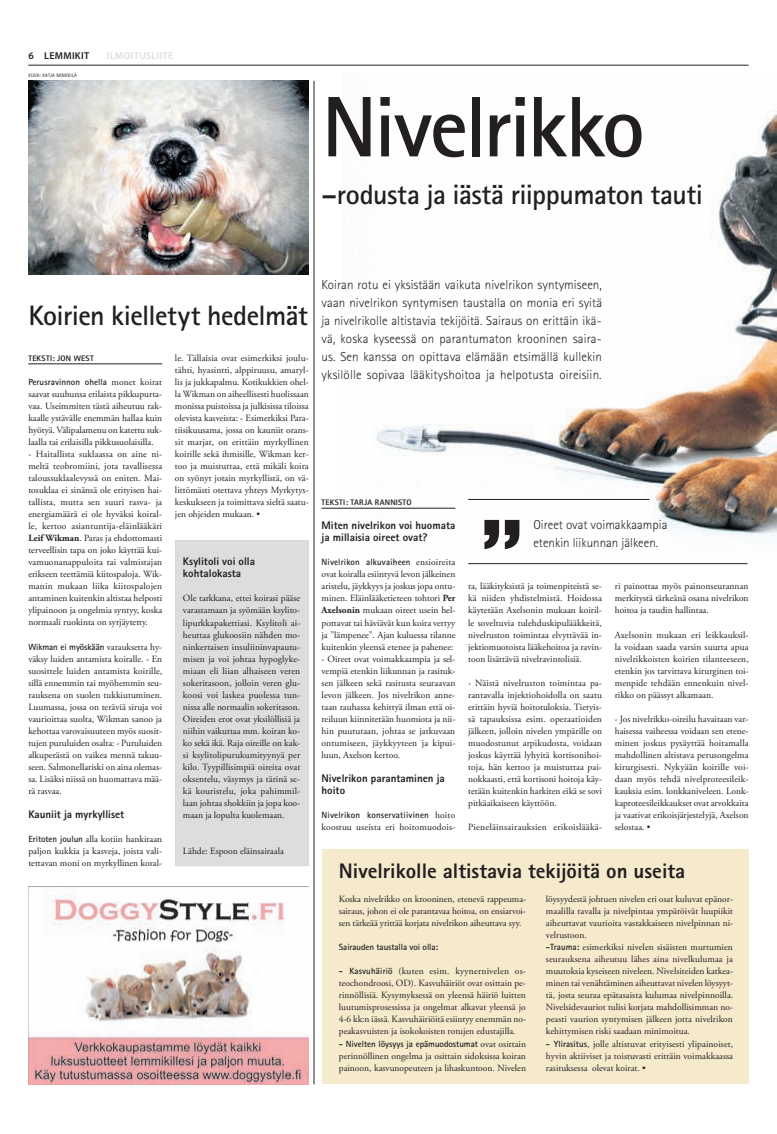
<style>
.page{position:relative;width:777px;height:1134px;background:#fff}
.page>*{position:absolute;margin:0;border:0;box-sizing:border-box;transform-origin:0 0}
.t1{font:700 86px "Rotis Sans Serif";letter-spacing:-.035em;color:#231f20}
.t2{font:700 28px "Rotis Sans Serif";letter-spacing:-.02em;color:#231f20}
.t3{font:800 21px "Rotis Sans Serif";color:#231f20}
.t4{font:300 13px/18px "Rotis Sans Serif";letter-spacing:.01em;color:#231f20;text-align:justify}
.t5{font:800 11px/12px "Rotis Sans Serif";color:#231f20}
.t6{font:600 10px "Myriad Pro";color:#dcdddf}
.t7{font:600 10px "Myriad Pro";color:#231f20}
.t8{font:9.5px/12px "Adobe Garamond Pro";color:#231f20;text-align:justify}
.t9{font:9.5px "Adobe Garamond Pro";letter-spacing:.025em;color:#231f20}
.t10{font:700 9px "Rotis Sans Serif";letter-spacing:-.005em;color:#231f20}
.t11{font:700 9px "Rotis Sans Serif";letter-spacing:.015em;color:#231f20}
.t12{font:700 9px "Rotis Sans Serif";letter-spacing:.02em;color:#231f20}
.t13{font:800 8px "Rotis Sans Serif";letter-spacing:.03em;color:#231f20}
.t14{font:5px "Rotis Sans Serif";letter-spacing:.025em;color:#231f20}
.s1{font-family:"Adobe Garamond Pro";font-weight:400;font-size:9.5px}
.s2{font-weight:700}
.s3{font-family:"Rotis Sans Serif";font-weight:700;font-size:9px}
</style>
<div class="page">
<hr style="left:28px;top:65px;width:720px;height:1px;background:#231f20">
<img style="left:342px;top:111px;width:435px;height:439px">
<div style="left:175px;top:540px;width:134px;height:326px;background:#dcdddf;border:1px solid #cfd8dd"></div>
<hr style="left:28px;top:364px;width:134px;height:1px;background:#231f20">
<hr style="left:321px;top:508px;width:134px;height:1px;background:#231f20">
<div style="left:322px;top:849px;width:426px;height:235px;background:#f6eacd"></div>
<img style="left:28px;top:81px;width:281px;height:194px">
<img style="left:28px;top:887px;width:281px;height:197px">
<hr style="left:314px;top:81px;width:1px;height:1003px;background:#231f20">
<hr style="left:468px;top:499px;width:181px;height:1px;background:#231f20">
<hr style="left:468px;top:563px;width:279px;height:1px;background:#231f20">
<svg style="left:484px;top:520px;width:35px;height:29px"></svg>
<p class="t7" style="left:28px;top:49px;width:13px">6 LEMMIKIT</p>
<p class="t6" style="left:107px;top:49px;width:7px">ILMOITUSLIITE</p>
<p class="t14" style="left:28px;top:72px;width:4px">KUVA</p>
<p class="t14" style="left:40px;top:72px;width:39px">: KATJA M INKKILÄ</p>
<h1 class="t1" style="left:321px;top:73px;width:325px">Nivelrikko</h1>
<h2 class="t2" style="left:321px;top:177px;width:383px">–rodusta ja iästä riippumaton tauti</h2>
<h2 class="t2" style="left:28px;top:298px;width:281px">Koirien kielletyt hedelmät</h2>
<p class="t13" style="left:28px;top:353px;width:66px">Teksti : Jon west</p>
<p class="t10" style="left:28px;top:376px;width:135px">Perusravinnon ohella <span class="s1">monet koirat</span></p>
<p class="t8" style="left:28px;top:388px;width:135px">saavat suuhunsa erilaista pikkupurta&shy;vaa. Useimmiten tästä aiheutuu rak&shy;kaalle ystävälle enemmän hallaa kuin hyötyä. Välipalamenu on katettu suk&shy;laalla tai erilaisilla pikkusuolaisilla.</p>
<p class="t8" style="left:28px;top:448px;width:135px">- Haitallista suklaassa on aine ni&shy;meltä teobromiini, jota tavallisessa taloussuklaalevyssä on eniten. Mai&shy;tosuklaa ei sinänsä ole erityisen hai&shy;tallista, mutta sen suuri rasva- ja energiamäärä ei ole hyväksi koiral&shy;le, kertoo asiantuntija-eläinlääkäri <span class="s2">Leif Wikman</span>. Paras ja ehdottomasti terveellisin tapa on joko käyttää kui&shy;vamuonanappuloita tai valmistajan erikseen teettämiä kiitospaloja. Wik&shy;manin mukaan liika kiitospalojen antaminen kuitenkin altistaa helposti ylipainoon ja ongelmia syntyy, koska normaali ruokinta on syrjäytetty.</p>
<p class="t10" style="left:28px;top:641px;width:135px">Wikman ei myöskään <span class="s1">varauksetta hy-</span></p>
<p class="t8" style="left:28px;top:653px;width:135px">väksy luiden antamista koiralle. - En suosittele luiden antamista koirille, sillä ennemmin tai myöhemmin seu&shy;rauksena on suolen tukkiutuminen.<br>Luumassa, jossa on teräviä siruja voi vaurioittaa suolta, Wikman sanoo ja kehottaa varovaisuuteen myös suosit&shy;tujen puruluiden osalta: - Puruluiden alkuperästä on vaikea mennä takuu&shy;seen. Salmonellariski on aina olemas&shy;sa. Lisäksi niissä on huomattava mää&shy;rä rasvaa.</p>
<p class="t5" style="left:28px;top:808px;width:97px">Kauniit ja myrkylliset</p>
<p class="t8" style="left:28px;top:833px;width:135px"><span class="s3">Eritoten joulun</span> alla kotiin hankitaan paljon kukkia ja kasveja, joista vali&shy;tettavan moni on myrkyllinen koral-</p>
<p class="t8" style="left:175px;top:352px;width:135px">le. Tällaisia ovat esimerkiksi joulu&shy;tähti, hyasintti, alppiruusu, amaryl&shy;lis ja jukkapalmu. Kotikukkien ohel&shy;la Wikman on aiheellisesti huolissaan monissa puistoissa ja julkisissa tiloissa olevista kasveista: - Esimerkiksi Para&shy;tiisikuusama, jossa on kauniit orans&shy;sit marjat, on erittäin myrkyllinen koirille sekä ihmisille, Wikman ker&shy;too ja muistuttaa, että mikäli koira on syönyt jotain myrkyllistä, on vä&shy;littömästi otettava yhteys Myrkytys&shy;keskukseen ja toimittava sieltä saatu&shy;jen ohjeiden mukaan. •</p>
<p class="t5" style="left:183px;top:555px;width:74px">Ksylitoli voi olla kohtalokasta</p>
<p class="t8" style="left:183px;top:593px;width:119px">Ole tarkkana, ettei koirasi pääse varastamaan ja syömään ksylito&shy;lipurkkapakettiasi. Ksylitoli ai&shy;heuttaa glukoosiin nähden mo&shy;ninkertaisen insuliininvapautu&shy;misen ja voi johtaa hypoglyke&shy;miaan eli liian alhaiseen veren sokeritasoon, jolloin veren glu&shy;koosi voi laskea puolessa tun&shy;nissa alle normaalin sokeritason.<br>Oireiden erot ovat yksilöllisiä ja niihin vaikuttaa mm. koiran ko&shy;ko sekä ikä. Raja oireille on kak&shy;si ksylitolipurukumityynyä per kilo. Tyypillisimpiä oireita ovat oksentelu, väsymys ja tärinä se&shy;kä kouristelu, joka pahimmil&shy;laan johtaa shokkiin ja jopa koo&shy;maan ja lopulta kuolemaan.</p>
<p class="t8" style="left:183px;top:845px;width:102px">Lähde: Espoon eläinsairaala</p>
<p class="t4" style="left:321px;top:275px;width:282px">Koiran rotu ei yksistään vaikuta nivelrikon syntymiseen, vaan nivelrikon syntymisen taustalla on monia eri syitä ja nivelrikolle altistavia tekijöitä. Sairaus on erittäin ikä&shy;vä, koska kyseessä on parantumaton krooninen saira&shy;us. Sen kanssa on opittava elämään etsimällä kullekin yksilölle sopivaa lääkityshoitoa ja helpotusta oireisiin.</p>
<p class="t13" style="left:321px;top:497px;width:39px">Teksti : Tarja</p>
<p class="t13" style="left:375px;top:497px;width:34px">Rannisto</p>
<p class="t5" style="left:321px;top:519px;width:135px">Miten nivelrikon voi huomata ja millaisia oireet ovat?</p>
<p class="t11" style="left:321px;top:557px;width:135px">Nivelrikon alkuvaiheen <span class="s1">ensioireita</span></p>
<p class="t8" style="left:321px;top:569px;width:135px">ovat koiralla esiintyvä levon jälkeinen aristelu, jäykkyys ja joskus jopa ontu&shy;minen. Eläinlääketieteen tohtori <span class="s2">Per Axelsonin</span> mukaan oireet usein hel&shy;pottavat tai häviävät kun koira vertyy ja ”lämpenee”. Ajan kuluessa tilanne kuitenkin yleensä etenee ja pahenee:</p>
<p class="t8" style="left:321px;top:653px;width:135px">- Oireet ovat voimakkaampia ja sel&shy;vempiä etenkin liikunnan ja rasituk&shy;sen jälkeen sekä rasitusta seuraavan levon jälkeen. Jos nivelrikon anne&shy;taan rauhassa kehittyä ilman että oi&shy;reiluun kiinnitetään huomiota ja nii&shy;hin puututaan, johtaa se jatkuvaan ontumiseen, jäykkyyteen ja kipui&shy;luun, Axelson kertoo.</p>
<p class="t5" style="left:321px;top:772px;width:125px">Nivelrikon parantaminen ja hoito</p>
<p class="t12" style="left:321px;top:809px;width:135px">Nivelrikon konservatiivinen <span class="s1">hoito</span></p>
<p class="t8" style="left:321px;top:821px;width:135px">koostuu useista eri hoitomuodois-</p>
<h3 class="t4" style="left:533px;top:516px;width:135px">Oireet ovat voimakkaampia etenkin liikunnan jälkeen.</h3>
<p class="t8" style="left:468px;top:581px;width:135px">ta, lääkityksistä ja toimenpiteistä se&shy;kä niiden yhdistelmistä. Hoidossa käytetään Axelsonin mukaan koiril&shy;le soveltuvia tulehduskipulääkkeitä, nivelruston toimintaa elvyttävää in&shy;jektiomuotoista lääkehoitoa ja ravin&shy;toon lisättäviä nivelravintolisiä.</p>
<p class="t8" style="left:468px;top:677px;width:135px">- Näistä nivelruston toimintaa pa&shy;rantavalla injektiohoidolla on saatu erittäin hyviä hoitotuloksia. Tietyis&shy;sä tapauksissa esim. operaatioiden jälkeen, jolloin nivelen ympärille on muodostunut arpikudosta, voidaan joskus käyttää lyhyitä kortisonihoi&shy;toja, hän kertoo ja muistuttaa pai&shy;nokkaasti, että kortisoni hoitoja käy&shy;tetään kuitenkin harkiten eikä se sovi pitkäaikaiseen käyttöön.</p>
<p class="t9" style="left:468px;top:821px;width:135px">Pieneläinsairauksien erikoislääkä-</p>
<p class="t8" style="left:615px;top:581px;width:135px">ri painottaa myös painonseurannan merkitystä tärkeänä osana nivelrikon hoitoa ja taudin hallintaa.</p>
<p class="t8" style="left:615px;top:629px;width:135px">Axelsonin mukaan eri leikkauksil&shy;la voidaan saada varsin suurta apua nivelrikkoisten koirien tilanteeseen, etenkin jos tarvittava kirurginen toi&shy;menpide tehdään ennenkuin nivel&shy;rikko on päässyt alkamaan.</p>
<p class="t8" style="left:615px;top:713px;width:135px">- Jos nivelrikko-oireilu havaitaan var&shy;haisessa vaiheessa voidaan sen etene&shy;minen joskus pysäyttää hoitamalla mahdollinen altistava perusongelma kirurgisesti. Nykyään koirille voi&shy;daan myös tehdä nivelproteesileik&shy;kauksia esim. lonkkaniveleen. Lonk&shy;kaproteesileikkaukset ovat arvokkaita ja vaativat erikoisjärjestelyjä, Axelson selostaa. •</p>
<h3 class="t3" style="left:339px;top:858px;width:348px">Nivelrikolle altistavia tekijöitä on useita</h3>
<p class="t8" style="left:339px;top:893px;width:189px">Koska nivelrikko on krooninen, etenevä rappeuma&shy;sairaus, johon ei ole parantavaa hoitoa, on ensiarvoi&shy;sen tärkeää yrittää korjata nivelrikon aiheuttava syy.</p>
<p class="t10" style="left:339px;top:941px;width:101px">Sairauden taustalla voi olla:</p>
<p class="t8" style="left:339px;top:966px;width:189px"><span class="s3">- Kasvuhäiriö</span> (kuten esim. kyynernivelen os&shy;teochondroosi, OD). Kasvuhäiriöt ovat osittain pe&shy;rinnöllisiä. Kysymyksessä on yleensä häiriö luitten luutumisprosessissa ja ongelmat alkavat yleensä jo 4-6 kk:n iässä. Kasvuhäiriöitä esiintyy enemmän no&shy;peakasvuisten ja isokokoisten rotujen edustajilla.</p>
<p class="t10" style="left:339px;top:1038px;width:189px">- Nivelten löysyys ja epämuodostumat <span class="s1">ovat osittain</span></p>
<p class="t8" style="left:339px;top:1050px;width:189px">perinnöllinen ongelma ja osittain sidoksissa koiran painoon, kasvunopeuteen ja lihaskuntoon. Nivelen</p>
<p class="t8" style="left:546px;top:893px;width:189px;text-align:left">löysyydestä johtuen nivelen eri osat kuluvat epänor&shy;maalilla tavalla ja nivelpintaa ympäröivät luupiikit aiheuttavat vaurioita vastakkaiseen nivelpinnan ni&shy;velrustoon.<br><span class="s3">-Trauma:</span> esimerkiksi nivelen sisäisten murtumien seurauksena aiheutuu lähes aina nivelkulumaa ja muutoksia kyseiseen niveleen. Nivelsiteiden katkea&shy;minen tai venähtäminen aiheuttavat nivelen löysyyt&shy;tä, josta seuraa epätasaista kulumaa nivelpinnoilla.<br>Nivelsidevauriot tulisi korjata mahdollisimman no&shy;peasti vaurion syntymisen jälkeen jotta nivelrikon kehittymisen riski saadaan minimoitua.</p>
<p class="t8" style="left:546px;top:1038px;width:189px"><span class="s3">- Ylirasitus</span>, jolle altistuvat erityisesti ylipainoiset, hyvin aktiiviset ja toistuvasti erittäin voimakkaassa rasituksessa olevat koirat. •</p>
</div>
